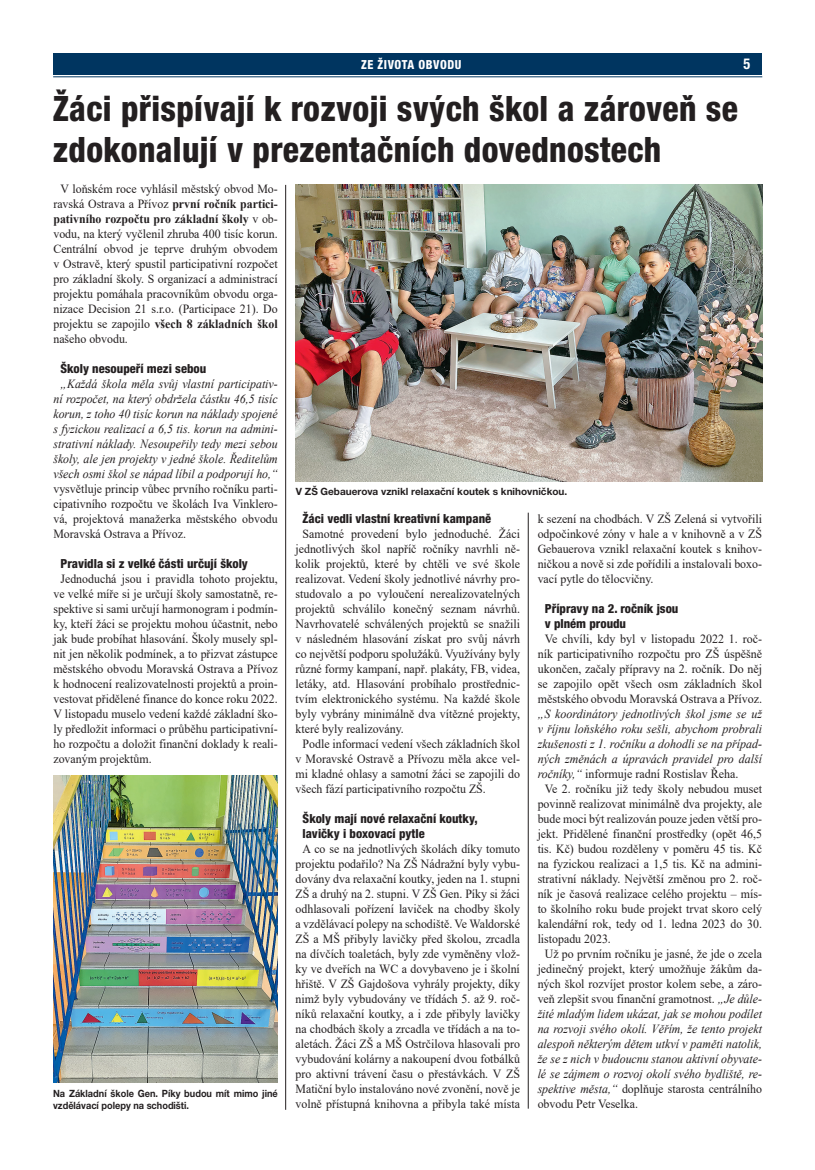
<style>
.page{position:relative;width:815px;height:1170px;background:#fff}
.page>*{position:absolute;margin:0;border:0;box-sizing:border-box;transform-origin:0 0}
.t1{font:800 condensed 35px/41.2px "Helvetica Neue LT Pro";letter-spacing:.01em;color:#231f20;scale:.96 1}
.t2{font:700 condensed 15px "Helvetica Neue LT Pro";color:#fff;scale:.95 1}
.t3{font:12.5px/15px "Times New Roman";color:#231f20;text-align:justify;scale:.95 1}
.t4{font:italic 12.5px/15px "Times New Roman";color:#231f20;text-align:center;scale:.95 1}
.t5{font:12.5px/15px "Times New Roman";color:#231f20;text-align:center;scale:.96 1}
.t6{font:800 condensed 12.5px/15px "Helvetica Neue LT Pro";color:#231f20}
.t7{font:italic 12.5px "Times New Roman";color:#231f20;scale:.96 1}
.t8{font:800 condensed 12.5px "Helvetica Neue LT Pro";letter-spacing:.05em;color:#fff;scale:.95 1}
.t9{font:700 10px/12px "Helvetica Neue LT Pro";color:#231f20;scale:.92 1}
.t10{font:700 10px "Helvetica Neue LT Pro";color:#231f20}
.s1{font-weight:700}
.s2{font-style:italic}
</style>
<div class="page">
<div style="left:53px;top:53px;width:709px;height:21px;background:#003560"></div>
<hr style="left:53px;top:76px;width:709px;height:1px;background:#003560">
<hr style="left:285px;top:185px;width:1px;height:924px;background:#231f20">
<hr style="left:528px;top:512px;width:1px;height:596px;background:#231f20">
<img style="left:295px;top:185px;width:467px;height:296px">
<img style="left:53px;top:775px;width:224px;height:307px">
<p class="t8" style="left:361px;top:57px;width:107px">ZE ŽIVOTA OBVODU</p>
<p class="t2" style="left:743px;top:55px;width:9px">5</p>
<h1 class="t1" style="left:53px;top:87px;width:715px">Žáci přispívají k rozvoji svých škol a zároveň se zdokonalují v prezentačních dovednostech</h1>
<p class="t3" style="left:53px;top:180px;width:238px;text-indent:7px">V loňském roce vyhlásil městský obvod Mo&shy;ravská Ostrava a Přívoz <span class="s1">první ročník partici&shy;pativního rozpočtu pro základní školy</span> v ob&shy;vodu, na který vyčlenil zhruba 400 tisíc korun.<br>Centrální obvod je teprve druhým obvodem v Ostravě, který spustil participativní rozpočet pro základní školy. S organizací a administrací projektu pomáhala pracovníkům obvodu orga&shy;nizace Decision 21 s.r.o. (Participace 21). Do projektu se zapojilo <span class="s1">všech 8 základních škol </span>našeho obvodu.</p>
<p class="t6" style="left:60px;top:360px;width:147px">Školy nesoupeří mezi sebou</p>
<p class="t4" style="left:53px;top:375px;width:238px">„Každá škola měla svůj vlastní participativ&shy;ní rozpočet, na který obdržela částku 46,5 tisíc korun, z toho 40 tisíc korun na náklady spojené s fyzickou realizací a 6,5 tis. korun na admini&shy;strativní náklady. Nesoupeřily tedy mezi sebou školy, ale jen projekty v jedné škole. Ředitelům všech osmi škol se nápad líbil a podporují ho,“</p>
<p class="t3" style="left:53px;top:480px;width:238px">vysvětluje princip vůbec prvního ročníku parti&shy;cipativního rozpočtu ve školách Iva Vinklero&shy;vá, projektová manažerka městského obvodu Moravská Ostrava a Přívoz.</p>
<p class="t6" style="left:60px;top:555px;width:189px">Pravidla si z velké části určují školy</p>
<p class="t3" style="left:53px;top:570px;width:238px;text-indent:7px">Jednoduchá jsou i pravidla tohoto projektu, ve velké míře si je určují školy samostatně, re&shy;spektive si sami určují harmonogram i podmín&shy;ky, kteří žáci se projektu mohou účastnit, nebo jak bude probíhat hlasování. Školy musely spl&shy;nit jen několik podmínek, a to přizvat zástupce městského obvodu Moravská Ostrava a Přívoz k hodnocení realizovatelnosti projektů a proin&shy;vestovat přidělené finance do konce roku 2022.<br>V listopadu muselo vedení každé základní ško&shy;ly předložit informaci o průběhu participativní&shy;ho rozpočtu a doložit finanční doklady k reali&shy;zovaným projektům.</p>
<p class="t9" style="left:53px;top:1086px;width:246px">Na Základní škole Gen. Píky budou mít mimo jiné vzdělávací polepy na schodišti.</p>
<p class="t10" style="left:296px;top:485px;width:273px">V ZŠ Gebauerova vznikl relaxační koutek s knihovničkou.</p>
<p class="t6" style="left:303px;top:510px;width:190px">Žáci vedli vlastní kreativní kampaně</p>
<p class="t3" style="left:303px;top:525px;width:230px">Samotné provedení bylo jednoduché. Žáci</p>
<p class="t3" style="left:296px;top:540px;width:238px">jednotlivých škol napříč ročníky navrhli ně-</p>
<p class="t3" style="left:296px;top:555px;width:238px">kolik projektů, které by chtěli ve své škole</p>
<p class="t3" style="left:296px;top:570px;width:238px">realizovat. Vedení školy jednotlivé návrhy pro-</p>
<p class="t3" style="left:296px;top:585px;width:238px">studovalo a po vyloučení nerealizovatelných</p>
<p class="t3" style="left:296px;top:600px;width:238px">projektů schválilo konečný seznam návrhů.</p>
<p class="t3" style="left:296px;top:615px;width:238px">Navrhovatelé schválených projektů se snažili</p>
<p class="t3" style="left:296px;top:630px;width:238px">v následném hlasování získat pro svůj návrh</p>
<p class="t3" style="left:296px;top:645px;width:238px">co největší podporu spolužáků. Využívány byly</p>
<p class="t3" style="left:296px;top:660px;width:238px">různé formy kampaní, např. plakáty, FB, videa,</p>
<p class="t3" style="left:296px;top:675px;width:238px">letáky, atd. Hlasování probíhalo prostřednic-</p>
<p class="t3" style="left:296px;top:690px;width:238px">tvím elektronického systému. Na každé škole</p>
<p class="t3" style="left:296px;top:705px;width:238px">byly vybrány minimálně dva vítězné projekty,</p>
<p class="t3" style="left:296px;top:720px;width:116px">které byly realizovány.</p>
<p class="t3" style="left:303px;top:735px;width:230px">Podle informací vedení všech základních škol</p>
<p class="t3" style="left:296px;top:750px;width:238px">v Moravské Ostravě a Přívozu měla akce vel-</p>
<p class="t3" style="left:296px;top:765px;width:238px">mi kladné ohlasy a samotní žáci se zapojili do</p>
<p class="t3" style="left:296px;top:780px;width:202px">všech fází participativního rozpočtu ZŠ.</p>
<p class="t6" style="left:303px;top:810px;width:176px">Školy mají nové relaxační koutky, lavičky i boxovací pytle</p>
<p class="t3" style="left:296px;top:840px;width:238px;text-align:center">A co se na jednotlivých školách díky tomuto projektu podařilo? Na ZŠ Nádražní byly vybu&shy;dovány dva relaxační koutky, jeden na 1. stupni ZŠ a druhý na 2. stupni. V ZŠ Gen. Píky si žáci odhlasovali pořízení laviček na chodby školy a vzdělávací polepy na schodiště. Ve Waldorské ZŠ a MŠ přibyly lavičky před školou, zrcadla na dívčích toaletách, byly zde vyměněny vlož&shy;ky ve dveřích na WC a dovybaveno je i školní hřiště. V ZŠ Gajdošova vyhrály projekty, díky nimž byly vybudovány ve třídách 5. až 9. roč&shy;níků relaxační koutky, a i zde přibyly lavičky na chodbách školy a zrcadla ve třídách a na to&shy;aletách. Žáci ZŠ a MŠ Ostrčilova hlasovali pro vybudování kolárny a nakoupení dvou fotbálků pro aktivní trávení času o přestávkách. V ZŠ Matiční bylo instalováno nové zvonění, nově je volně přístupná knihovna a přibyla také místa</p>
<p class="t3" style="left:538px;top:510px;width:238px">k sezení na chodbách. V ZŠ Zelená si vytvořili odpočinkové zóny v hale a v knihovně a v ZŠ Gebauerova vznikl relaxační koutek s knihov&shy;ničkou a nově si zde pořídili a instalovali boxo&shy;vací pytle do tělocvičny.</p>
<p class="t6" style="left:545px;top:600px;width:135px">Přípravy na 2. ročník jsou v plném proudu</p>
<p class="t5" style="left:538px;top:630px;width:235px">Ve chvíli, kdy byl v listopadu 2022 1. roč&shy;ník participativního rozpočtu pro ZŠ úspěšně ukončen, začaly přípravy na 2. ročník. Do něj se zapojilo opět všech osm základních škol městského obvodu Moravská Ostrava a Přívoz.</p>
<p class="t7" style="left:538px;top:705px;width:235px">„S koordinátory jednotlivých škol jsme se už</p>
<p class="t7" style="left:538px;top:720px;width:235px">v říjnu loňského roku sešli, abychom probrali</p>
<p class="t7" style="left:538px;top:735px;width:235px">zkušenosti z 1. ročníku a dohodli se na případ-</p>
<p class="t7" style="left:538px;top:750px;width:235px">ných změnách a úpravách pravidel pro další</p>
<p class="t5" style="left:538px;top:765px;width:211px"><span class="s2">ročníky,“</span> informuje radní Rostislav Řeha.</p>
<p class="t3" style="left:545px;top:780px;width:230px">Ve 2. ročníku již tedy školy nebudou muset</p>
<p class="t3" style="left:538px;top:795px;width:238px">povinně realizovat minimálně dva projekty, ale</p>
<p class="t3" style="left:538px;top:810px;width:238px">bude moci být realizován pouze jeden větší pro-</p>
<p class="t3" style="left:538px;top:825px;width:238px">jekt. Přidělené finanční prostředky (opět 46,5</p>
<p class="t3" style="left:538px;top:840px;width:238px">tis. Kč) budou rozděleny v poměru 45 tis. Kč</p>
<p class="t3" style="left:538px;top:855px;width:238px">na fyzickou realizaci a 1,5 tis. Kč na admini-</p>
<p class="t3" style="left:538px;top:870px;width:238px">strativní náklady. Největší změnou pro 2. roč-</p>
<p class="t3" style="left:538px;top:885px;width:238px">ník je časová realizace celého projektu – mís-</p>
<p class="t3" style="left:538px;top:900px;width:238px">to školního roku bude projekt trvat skoro celý</p>
<p class="t3" style="left:538px;top:915px;width:238px">kalendářní rok, tedy od 1. ledna 2023 do 30.</p>
<p class="t3" style="left:538px;top:930px;width:79px">listopadu 2023.</p>
<p class="t3" style="left:545px;top:945px;width:230px">Už po prvním ročníku je jasné, že jde o zcela</p>
<p class="t3" style="left:538px;top:960px;width:238px">jedinečný projekt, který umožňuje žákům da-</p>
<p class="t3" style="left:538px;top:975px;width:238px">ných škol rozvíjet prostor kolem sebe, a záro-</p>
<p class="t3" style="left:538px;top:990px;width:238px">veň zlepšit svou finanční gramotnost. <span class="s2">„Je důle-</span></p>
<p class="t4" style="left:538px;top:1005px;width:238px">žité mladým lidem ukázat, jak se mohou podílet</p>
<p class="t4" style="left:538px;top:1020px;width:238px">na rozvoji svého okolí. Věřím, že tento projekt</p>
<p class="t4" style="left:538px;top:1035px;width:238px">alespoň některým dětem utkví v paměti natolik,</p>
<p class="t4" style="left:538px;top:1050px;width:238px">že se z nich v budoucnu stanou aktivní obyvate-</p>
<p class="t4" style="left:538px;top:1065px;width:238px">lé se zájmem o rozvoj okolí svého bydliště, re-</p>
<p class="t3" style="left:538px;top:1080px;width:238px"><span class="s2">spektive města,“</span> doplňuje starosta centrálního</p>
<p class="t3" style="left:538px;top:1095px;width:107px">obvodu Petr Veselka.</p>
</div>
